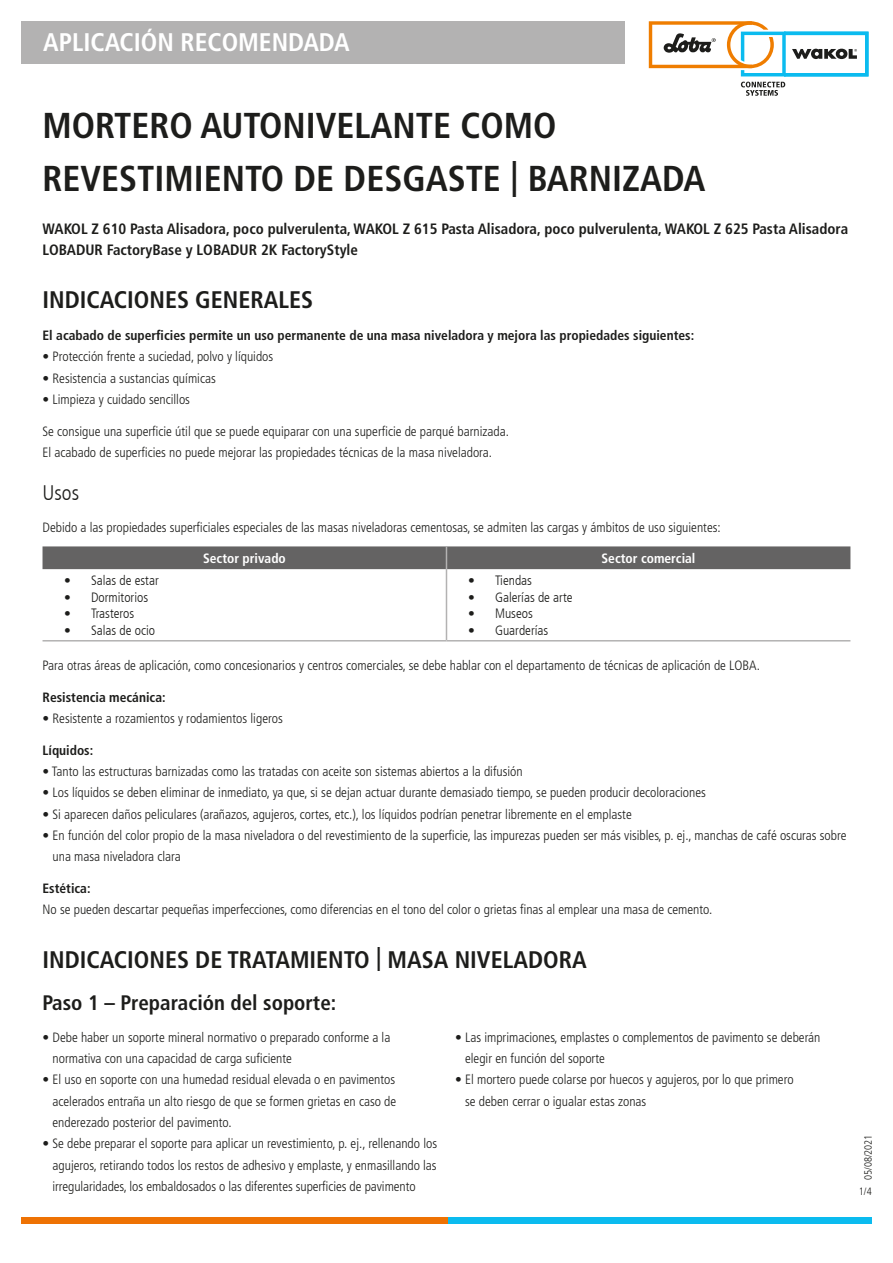
<style>
.page{position:relative;width:893px;height:1263px;background:#fff}
.page>*{position:absolute;margin:0;border:0;box-sizing:border-box;transform-origin:0 0}
.t1{font:700 condensed 36px/53.1px "Frutiger LT Com";color:#1d1d1b}
.t2{font:700 condensed 25.5px "Frutiger LT Com";color:#fff}
.t3{font:700 condensed 24px "Frutiger LT Com";color:#1d1d1b}
.t4{font:700 condensed 21px "Frutiger LT Com";color:#1d1d1b}
.t5{font:300 condensed 21px "Frutiger LT Com";color:#1d1d1b}
.t6{font:700 condensed 15px/21.3px "Frutiger LT Std";color:#1d1d1b}
.t7{font:300 condensed 13.5px/21.3px "Frutiger LT Std";color:#1d1d1b}
.t8{font:700 condensed 13.5px "Frutiger LT Std";color:#1d1d1b}
.t9{font:300 condensed 13.5px "Frutiger LT Com";color:#1d1d1b}
.t10{font:700 condensed 13.5px "Frutiger LT Com";color:#fff}
.t11{font:300 condensed 10.5px "Frutiger LT Com";color:#1d1d1b}
</style>
<div class="page">
<div style="left:21px;top:21px;width:604px;height:43px;background:#b3b2b2"></div>
<div style="left:448px;top:1217px;width:424px;height:7px;background:#0bbbef"></div>
<div style="left:21px;top:1217px;width:427px;height:7px;background:#ee7203"></div>
<div style="left:43px;top:546px;width:807px;height:23px;background:#646363"></div>
<hr style="left:446px;top:569px;width:1px;height:71px;background:#b3b2b2">
<hr style="left:43px;top:640px;width:403px;height:1px;background:#b3b2b2">
<hr style="left:446px;top:640px;width:404px;height:1px;background:#b3b2b2">
<svg style="left:741px;top:82px;width:44px;height:14px"></svg>
<svg style="left:649px;top:21px;width:219px;height:55px"></svg>
<h2 class="t2" style="left:43px;top:27px;width:308px">APLICACIÓN RECOMENDADA</h2>
<h1 class="t1" style="left:43px;top:99px;width:664px">MORTERO AUTONIVELANTE COMO<br>REVESTIMIENTO DE DESGASTE | BARNIZADA</h1>
<p class="t6" style="left:43px;top:218px;width:807px">WAKOL Z 610 Pasta Alisadora, poco pulverulenta, WAKOL Z 615 Pasta Alisadora, poco pulverulenta, WAKOL Z 625 Pasta Alisadora<br>LOBADUR FactoryBase y LOBADUR 2K FactoryStyle</p>
<h3 class="t3" style="left:43px;top:286px;width:272px">INDICACIONES GENERALES</h3>
<p class="t8" style="left:43px;top:327px;width:653px">El acabado de superficies permite un uso permanente de una masa niveladora y mejora las propiedades siguientes:</p>
<p class="t7" style="left:43px;top:346px;width:232px">• Protección frente a suciedad, polvo y líquidos</p>
<p class="t7" style="left:43px;top:368px;width:175px">• Resistencia a sustancias químicas</p>
<p class="t7" style="left:43px;top:389px;width:149px">• Limpieza y cuidado sencillos</p>
<p class="t7" style="left:43px;top:421px;width:468px">Se consigue una superficie útil que se puede equiparar con una superficie de parqué barnizada.<br>El acabado de superficies no puede mejorar las propiedades técnicas de la masa niveladora.</p>
<h3 class="t5" style="left:43px;top:480px;width:38px">Usos</h3>
<p class="t7" style="left:43px;top:516px;width:680px">Debido a las propiedades superficiales especiales de las masas niveladoras cementosas, se admiten las cargas y ámbitos de uso siguientes:</p>
<p class="t9" style="left:64px;top:573px;width:96px">• Salas de estar</p>
<p class="t9" style="left:64px;top:589px;width:86px">• Dormitorios</p>
<p class="t9" style="left:64px;top:606px;width:72px">• Trasteros</p>
<p class="t9" style="left:64px;top:622px;width:93px">• Salas de ocio</p>
<p class="t10" style="left:203px;top:550px;width:84px">Sector privado</p>
<p class="t10" style="left:601px;top:550px;width:95px">Sector comercial</p>
<p class="t9" style="left:468px;top:573px;width:66px">• Tiendas</p>
<p class="t9" style="left:468px;top:589px;width:106px">• Galerías de arte</p>
<p class="t9" style="left:468px;top:606px;width:66px">• Museos</p>
<p class="t9" style="left:468px;top:622px;width:82px">• Guarderías</p>
<p class="t7" style="left:43px;top:655px;width:719px">Para otras áreas de aplicación, como concesionarios y centros comerciales, se debe hablar con el departamento de técnicas de aplicación de LOBA.</p>
<p class="t8" style="left:43px;top:689px;width:125px">Resistencia mecánica:</p>
<p class="t7" style="left:43px;top:708px;width:242px">• Resistente a rozamientos y rodamientos ligeros</p>
<p class="t8" style="left:43px;top:742px;width:52px">Líquidos:</p>
<p class="t7" style="left:43px;top:761px;width:482px">• Tanto las estructuras barnizadas como las tratadas con aceite son sistemas abiertos a la difusión</p>
<p class="t7" style="left:43px;top:782px;width:665px">• Los líquidos se deben eliminar de inmediato, ya que, si se dejan actuar durante demasiado tiempo, se pueden producir decoloraciones</p>
<p class="t7" style="left:43px;top:803px;width:591px">• Si aparecen daños peliculares (arañazos, agujeros, cortes, etc.), los líquidos podrían penetrar libremente en el emplaste</p>
<p class="t7" style="left:53px;top:825px;width:795px;text-indent:-10px">• En función del color propio de la masa niveladora o del revestimiento de la superficie, las impurezas pueden ser más visibles, p. ej., manchas de café oscuras sobre una masa niveladora clara</p>
<p class="t8" style="left:43px;top:880px;width:50px">Estética:</p>
<p class="t7" style="left:43px;top:899px;width:671px">No se pueden descartar pequeñas imperfecciones, como diferencias en el tono del color o grietas finas al emplear una masa de cemento.</p>
<h3 class="t3" style="left:43px;top:945px;width:546px">INDICACIONES DE TRATAMIENTO | MASA NIVELADORA</h3>
<h3 class="t4" style="left:43px;top:990px;width:295px">Paso 1 – Preparación del soporte:</h3>
<p class="t7" style="left:53px;top:1027px;width:339px;text-indent:-10px">• Debe haber un soporte mineral normativo o preparado conforme a la normativa con una capacidad de carga suficiente</p>
<p class="t7" style="left:53px;top:1069px;width:345px;text-align:justify;text-indent:-10px">• El uso en soporte con una humedad residual elevada o en pavimentos acelerados entraña un alto riesgo de que se formen grietas en caso de enderezado posterior del pavimento.</p>
<p class="t7" style="left:53px;top:1133px;width:386px;text-align:justify;text-indent:-10px">• Se debe preparar el soporte para aplicar un revestimiento, p. ej., rellenando los agujeros, retirando todos los restos de adhesivo y emplaste, y enmasillando las irregularidades, los embaldosados o las diferentes superficies de pavimento</p>
<p class="t7" style="left:465px;top:1027px;width:357px;text-indent:-10px">• Las imprimaciones, emplastes o complementos de pavimento se deberán elegir en función del soporte</p>
<p class="t7" style="left:465px;top:1069px;width:330px;text-indent:-10px">• El mortero puede colarse por huecos y agujeros, por lo que primero se deben cerrar o igualar estas zonas</p>
<p class="t11" style="left:862px;top:1180px;width:47px;rotate:-90deg">05/08/2021</p>
<p class="t11" style="left:859px;top:1185px;width:14px">1/4</p>
</div>
